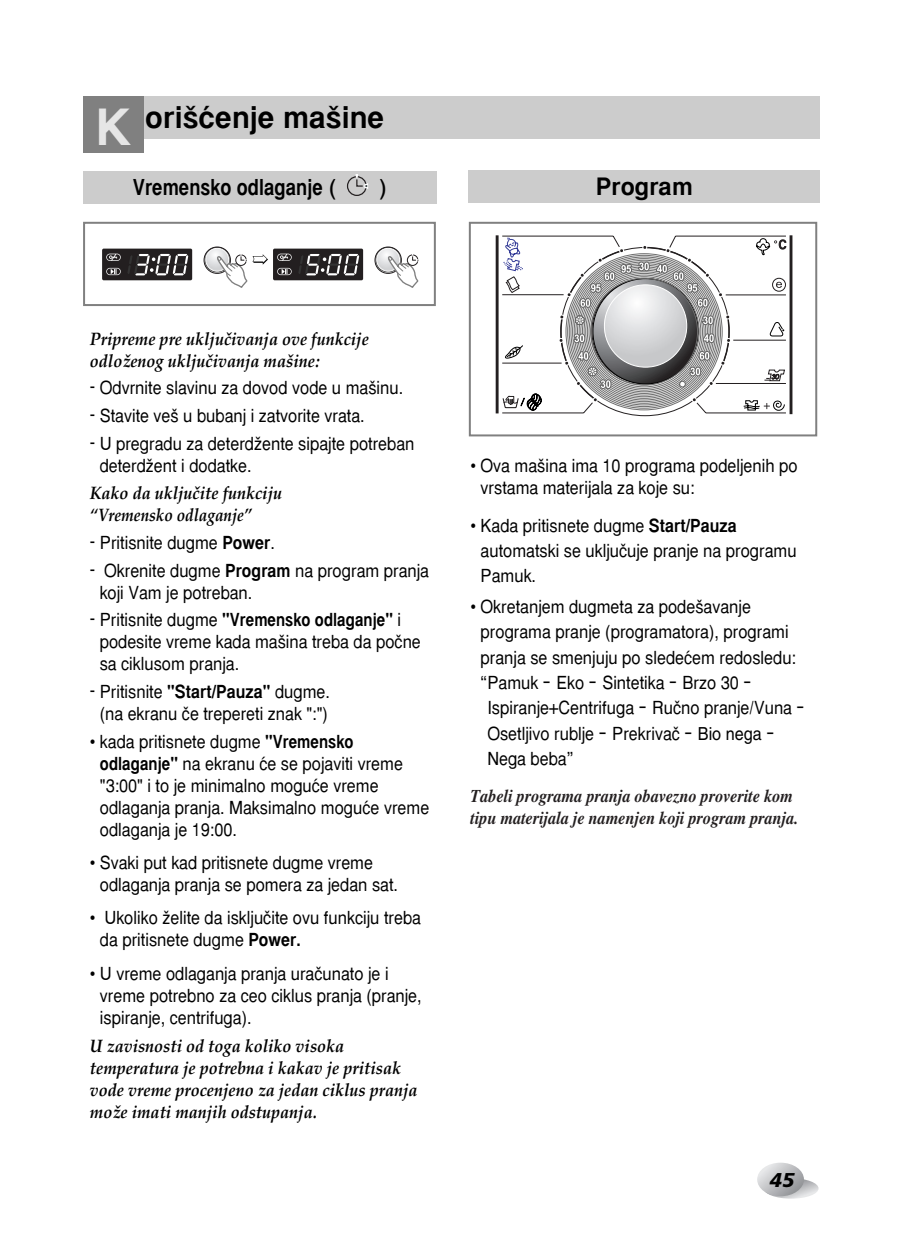
<style>
.page{position:relative;width:906px;height:1246px;background:#fff}
.page>*{position:absolute;margin:0;border:0;box-sizing:border-box;transform-origin:0 0}
.t1{font:700 30px "Euro Slavic Sans";color:#000}
.t2{font:700 24px "Euro Slavic Sans";color:#000}
.t3{font:700 22px "Euro Slavic Sans";color:#000;scale:.85 1}
.t4{font:700 22px "Euro Slavic Sans";color:#000}
.t5{font:italic 900 20px "Frutiger";color:#000}
.t6{font:18px/22px "Euro Slavic Sans";color:#000;scale:.9 1}
.t7{font:italic 700 18px/22px "Euro Slavic Pala";color:#000;scale:.9 1}
.t8{font:italic 700 18px/21.6px "Times";color:#231f20;scale:.9 1}
.s1{font-size:50px;color:#e6e6e6}
.s2{font-weight:700}
.s3{font-family:"Arial"}
.s4{font-family:"Helvetica"}
</style>
<div class="page">
<svg style="left:764px;top:1178px;width:55px;height:21px"></svg>
<svg style="left:757px;top:1163px;width:47px;height:33px"></svg>
<div style="left:83px;top:96px;width:736px;height:42px;background:#ccc"></div>
<div style="left:83px;top:96px;width:60px;height:57px;background:#808080"></div>
<div style="left:469px;top:170px;width:351px;height:33px;background:#ccc"></div>
<div style="left:83px;top:171px;width:353px;height:33px;background:#ccc"></div>
<svg style="left:347px;top:174px;width:21px;height:22px"></svg>
<svg style="left:83px;top:221px;width:735px;height:216px"></svg>
<svg style="left:87px;top:231px;width:340px;height:65px"></svg>
<svg style="left:489px;top:230px;width:313px;height:200px"></svg>
<hr style="left:790px;top:235px;width:2px;height:179px;background:#231f20">
<hr style="left:496px;top:235px;width:3px;height:178px;background:#231f20">
<svg style="left:502px;top:235px;width:285px;height:179px"></svg>
<svg style="left:558px;top:245px;width:173px;height:166px"></svg>
<svg style="left:743px;top:400px;width:42px;height:11px"></svg>
<svg style="left:772px;top:278px;width:14px;height:14px"></svg>
<svg style="left:776px;top:282px;width:6px;height:6px"></svg>
<svg style="left:755px;top:238px;width:31px;height:18px"></svg>
<svg style="left:765px;top:369px;width:21px;height:13px"></svg>
<svg style="left:770px;top:322px;width:14px;height:15px"></svg>
<svg style="left:503px;top:344px;width:21px;height:15px"></svg>
<svg style="left:502px;top:391px;width:40px;height:33px"></svg>
<svg style="left:503px;top:237px;width:20px;height:56px"></svg>
<h1 class="t1" style="left:96px;top:106px;width:290px"><span class="s1">K</span> ori‰çenje ma‰ine</h1>
<p class="t3" style="left:133px;top:179px;width:241px">Vremensko odlaganje (</p>
<p class="t4" style="left:379px;top:179px;width:9px">)</p>
<h2 class="t2" style="left:596px;top:177px;width:99px">Program</h2>
<p class="t7" style="left:90px;top:330px;width:311px">Pripreme pre ukljuãivanja ove funkcije odloÏenog ukljuãivanja ma‰ine:</p>
<p class="t6" style="left:90px;top:379px;width:350px">- Odvrnite slavinu za dovod vode u ma‰inu.</p>
<p class="t6" style="left:90px;top:407px;width:307px">- Stavite ve‰ u bubanj i zatvorite vrata.</p>
<p class="t6" style="left:100px;top:434px;width:351px;text-indent:-10px">- U pregradu za deterdÏente sipajte potreban deterdÏent i dodatke.</p>
<p class="t7" style="left:90px;top:484px;width:215px">Kako da ukljuãite funkciju “Vremensko odlaganje”</p>
<p class="t6" style="left:90px;top:534px;width:207px">- Pritisnite dugme <span class="s2">Power</span>.</p>
<p class="t6" style="left:100px;top:561px;width:367px;text-indent:-10px">- Okrenite dugme <span class="s2">Program</span> na program pranja koji Vam je potreban.</p>
<p class="t6" style="left:100px;top:611px;width:358px;text-indent:-10px">- Pritisnite dugme <span class="s2">"Vremensko odlaganje"</span> i podesite vreme kada ma‰ina treba da poãne sa ciklusom pranja.</p>
<p class="t6" style="left:90px;top:683px;width:268px;text-align:center">- Pritisnite <span class="s2">"Start/Pauza"</span> dugme. (na ekranu ãe trepereti znak ":")</p>
<p class="t6" style="left:100px;top:732px;width:367px;text-indent:-10px"><span class="s3">•</span> kada pritisnete dugme <span class="s2">"Vremensko odlaganje"</span> na ekranu çe se pojaviti vreme "3:00" i to je minimalno moguçe vreme odlaganja pranja. Maksimalno moguçe vreme odlaganja je 19:00.</p>
<p class="t6" style="left:100px;top:854px;width:333px;text-indent:-10px"><span class="s3">•</span> Svaki put kad pritisnete dugme vreme odlaganja pranja se pomera za jedan sat.</p>
<p class="t6" style="left:100px;top:909px;width:358px;text-indent:-10px"><span class="s3">•</span> Ukoliko Ïelite da iskljuãite ovu funkciju treba da pritisnete dugme <span class="s2">Power.</span></p>
<p class="t6" style="left:100px;top:964px;width:359px;text-indent:-10px"><span class="s3">•</span> U vreme odlaganja pranja uraãunato je i vreme potrebno za ceo ciklus pranja (pranje, ispiranje, centrifuga).</p>
<p class="t7" style="left:90px;top:1036px;width:365px">U zavisnosti od toga koliko visoka temperatura je potrebna i kakav je pritisak vode vreme procenjeno za jedan ciklus pranja moÏe imati manjih odstupanja.</p>
<p class="t6" style="left:481px;top:457px;width:354px;text-indent:-10px"><span class="s3">•</span> Ova ma‰ina ima 10 programa podeljenih po vrstama materijala za koje su:</p>
<p class="t6" style="left:481px;top:514px;width:353px;line-height:25.2px;text-indent:-10px"><span class="s3">•</span> Kada pritisnete dugme <span class="s2">Start/Pauza </span>automatski se ukljuãuje pranje na programu<br>Pamuk.</p>
<p class="t6" style="left:471px;top:597px;width:313px"><span class="s3">•</span> Okretanjem dugmeta za pode‰avanje</p>
<p class="t6" style="left:481px;top:623px;width:344px">programa pranje (programatora), programi</p>
<p class="t6" style="left:481px;top:648px;width:352px">pranja se smenjuju po sledeçem redosledu:</p>
<p class="t6" style="left:481px;top:673px;width:304px">“Pamuk – Eko – Sintetika – Brzo 30 –</p>
<p class="t6" style="left:487px;top:699px;width:355px">Ispiranje+Centrifuga – Ruãno pranje/Vuna –</p>
<p class="t6" style="left:487px;top:724px;width:322px">Osetljivo rublje – Prekrivaã – <span class="s4">Bio nega</span> –</p>
<p class="t6" style="left:487px;top:749px;width:97px">Nega beba”</p>
<p class="t8" style="left:471px;top:787px;width:366px">Tabeli programa pranja obavezno proverite kom tipu materijala je namenjen koji program pranja.</p>
<p class="t5" style="left:770px;top:1172px;width:26px">45</p>
</div>
